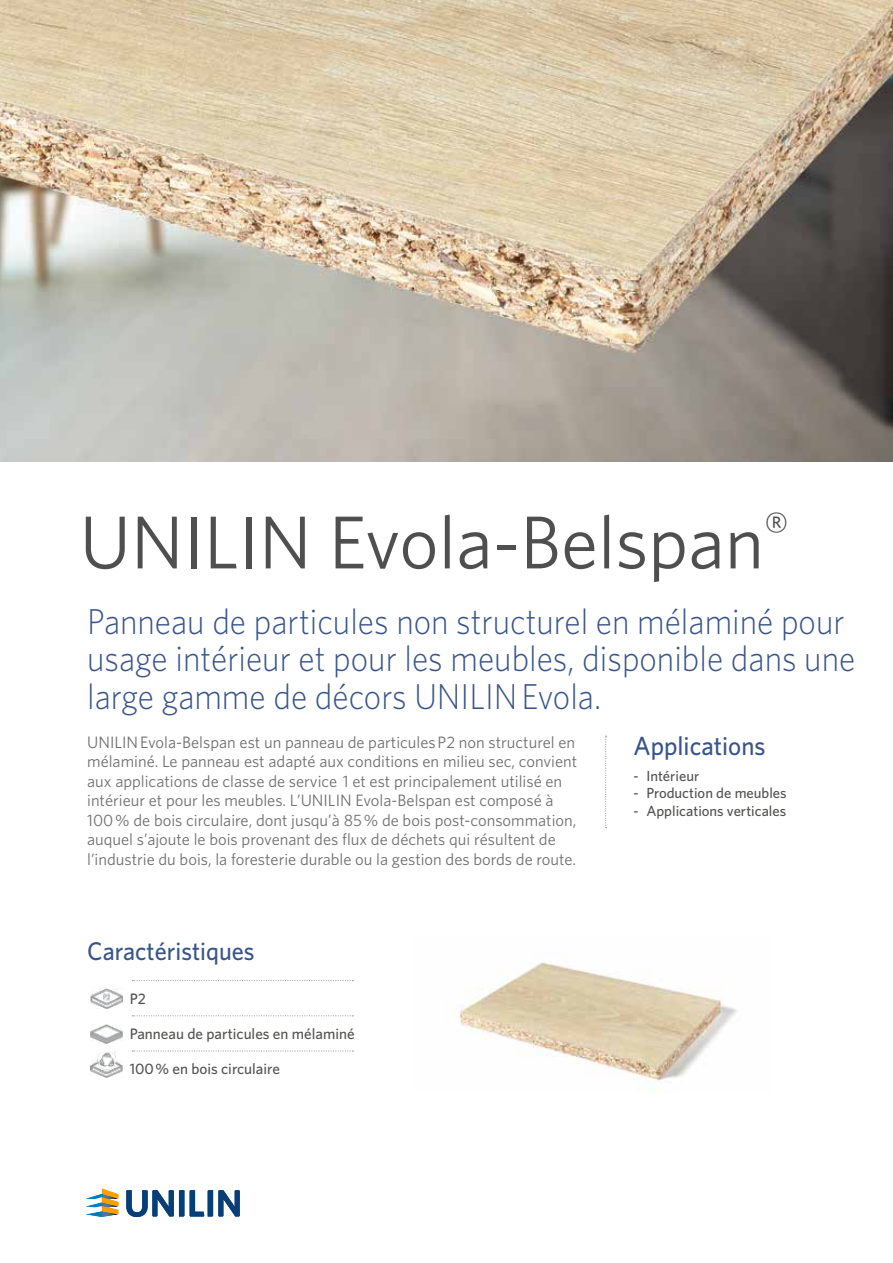
<style>
.page{position:relative;width:893px;height:1263px;background:#fff}
.page>*{position:absolute;margin:0;border:0;box-sizing:border-box;transform-origin:0 0}
.t1{font:75px "Whitney";color:#504f4f}
.t2{font:300 36px/37.5px "Whitney";color:#39548a;scale:.93 1}
.t3{font:500 26.25px "Whitney";color:#39548a;scale:.95 1}
.t4{font:500 25.5px "Whitney";color:#39548a;scale:.95 1}
.t5{font:16.5px/19.5px "Whitney";color:#706f6f}
.t6{font:500 15.15px "Whitney";color:#525251}
.t7{font:500 14.55px "Whitney";color:#525251}
</style>
<div class="page">
<svg style="left:605px;top:736px;width:2px;height:92px"></svg>
<svg style="left:126px;top:1190px;width:58px;height:27px"></svg>
<svg style="left:190px;top:1190px;width:50px;height:26px"></svg>
<svg style="left:86px;top:1188px;width:32px;height:29px"></svg>
<img style="left:458px;top:961px;width:279px;height:130px">
<img style="left:0;top:0;width:893px;height:461px">
<svg style="left:132px;top:980px;width:221px;height:1px"></svg>
<svg style="left:132px;top:1015px;width:221px;height:1px"></svg>
<svg style="left:132px;top:1050px;width:221px;height:1px"></svg>
<img style="left:90px;top:1051px;width:32px;height:27px">
<img style="left:90px;top:1024px;width:32px;height:20px">
<img style="left:90px;top:988px;width:32px;height:21px">
<h1 class="t1" style="left:80px;top:498px;width:711px">UNILIN Evola-Belspan<sup>®</sup></h1>
<h2 class="t2" style="left:87px;top:602px;width:827px">Panneau de particules non structurel en mélaminé pour usage intérieur et pour les meubles, disponible dans une large gamme de décors UNILIN Evola.</h2>
<p class="t5" style="left:87px;top:732px;width:492px">UNILIN Evola-Belspan est un panneau de particules P2 non structurel en mélaminé. Le panneau est adapté aux conditions en milieu sec, convient aux applications de classe de service 1 et est principalement utilisé en intérieur et pour les meubles. L’UNILIN Evola-Belspan est composé à 100 % de bois circulaire, dont jusqu’à 85 % de bois post-consommation, auquel s’ajoute le bois provenant des flux de déchets qui résultent de l’industrie du bois, la foresterie durable ou la gestion des bords de route.</p>
<h3 class="t3" style="left:634px;top:730px;width:140px">Applications</h3>
<p class="t7" style="left:634px;top:767px;width:67px">- Intérieur</p>
<p class="t7" style="left:634px;top:784px;width:155px">- Production de meubles</p>
<p class="t7" style="left:634px;top:802px;width:154px">- Applications verticales</p>
<h3 class="t4" style="left:87px;top:936px;width:178px">Caractéristiques</h3>
<p class="t6" style="left:130px;top:989px;width:18px">P2</p>
<p class="t6" style="left:130px;top:1024px;width:226px">Panneau de particules en mélaminé</p>
<p class="t6" style="left:130px;top:1060px;width:152px">100 % en bois circulaire</p>
</div>
